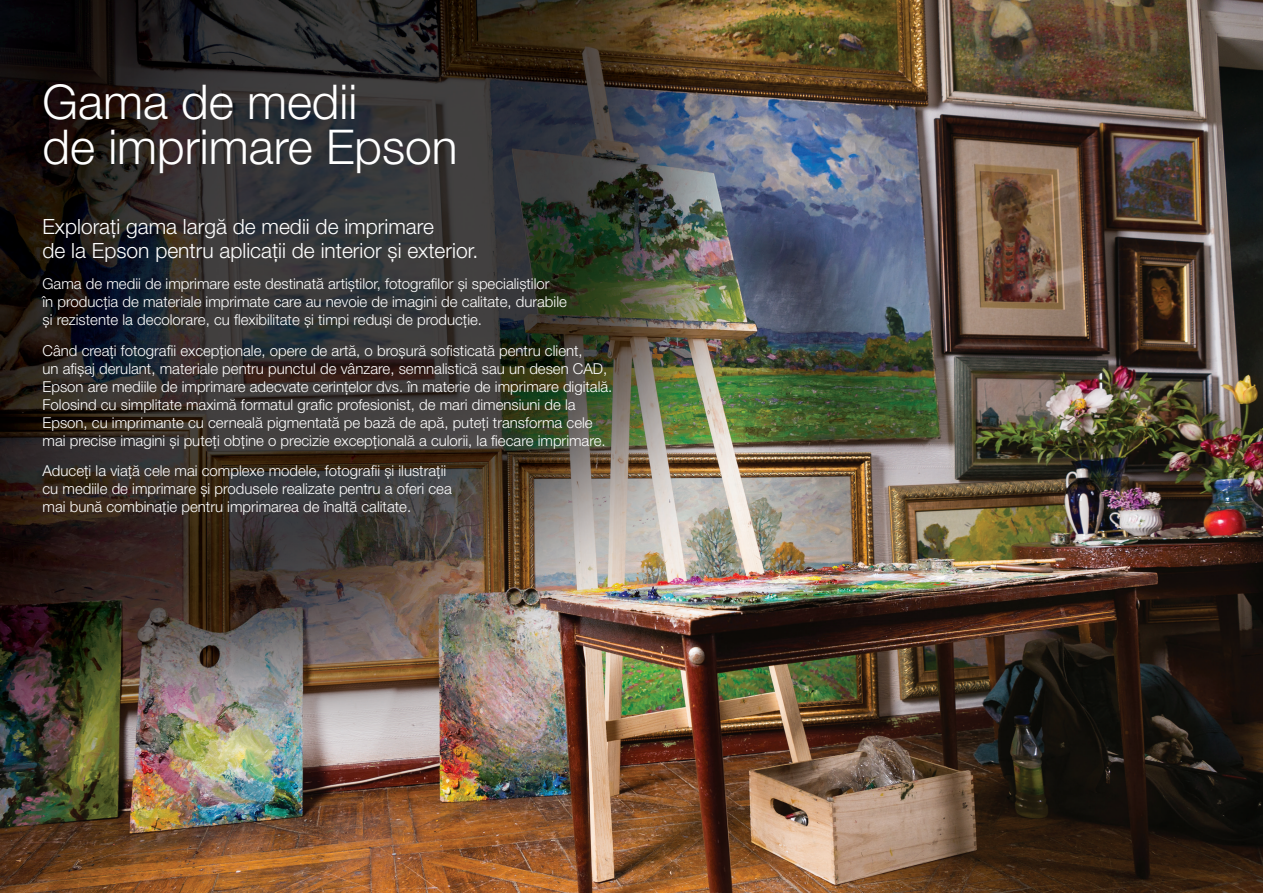
<style>
.page{position:relative;width:1263px;height:893px;background:#fff}
.page>*{position:absolute;margin:0;border:0;box-sizing:border-box;transform-origin:0 0}
.Body_Copy_-_White{font:300 48px/45px "Helvetica Neue LT Pro";color:#fff}
.t1{font:300 21px/24px "Helvetica Neue LT Pro";color:#fff}
.t2{font:300 15px/18px "Helvetica Neue LT Pro";color:#fff}
</style>
<div class="page">
<img style="left:0;top:0;width:1263px;height:893px">
<p class="Body_Copy_-_White" style="left:43px;top:79px;width:417px">Gama de medii<br>de imprimare Epson</p>
<p class="t1" style="left:43px;top:214px;width:437px">Explorați gama largă de medii de imprimare<br>de la Epson pentru aplicații de interior și exterior.</p>
<p class="t2" style="left:43px;top:274px;width:526px">Gama de medii de imprimare este destinată artiștilor, fotografilor și specialiștilor<br>în producția de materiale imprimate care au nevoie de imagini de calitate, durabile și rezistente la decolorare, cu flexibilitate și timpi reduși de producție.</p>
<p class="t2" style="left:43px;top:341px;width:571px">Când creați fotografii excepționale, opere de artă, o broșură sofisticată pentru client,<br>un afișaj derulant, materiale pentru punctul de vânzare, semnalistică sau un desen CAD, Epson are mediile de imprimare adecvate cerințelor dvs. în materie de imprimare digitală.<br>Folosind cu simplitate maximă formatul grafic profesionist, de mari dimensiuni de la Epson, cu imprimante cu cerneală pigmentată pe bază de apă, puteți transforma cele mai precise imagini și puteți obține o precizie excepțională a culorii, la fiecare imprimare.</p>
<p class="t2" style="left:43px;top:462px;width:411px">Aduceți la viață cele mai complexe modele, fotografii și ilustrații cu mediile de imprimare și produsele realizate pentru a oferi cea mai bună combinație pentru imprimarea de înaltă calitate.</p>
</div>
